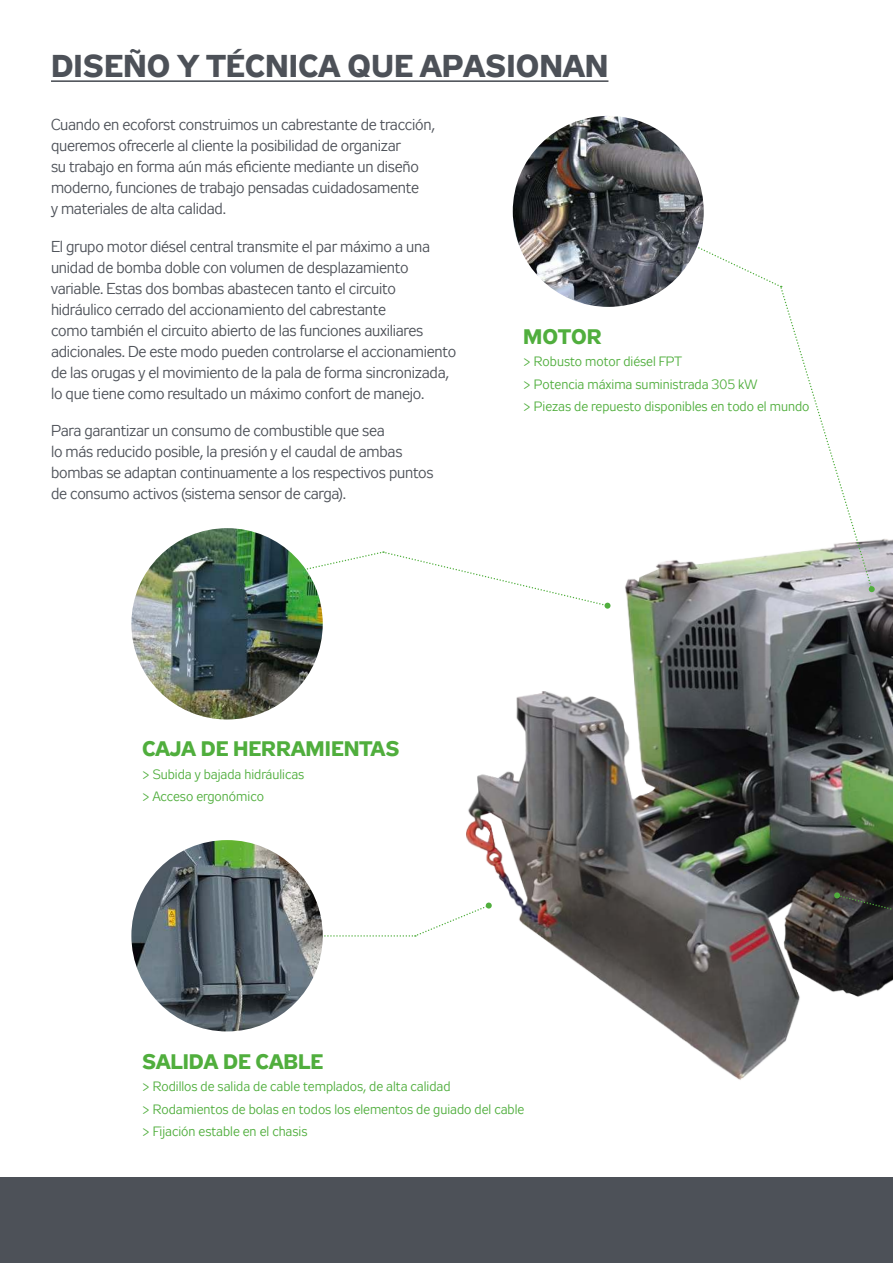
<style>
.page{position:relative;width:893px;height:1263px;background:#fff}
.page>*{position:absolute;margin:0;border:0;box-sizing:border-box;transform-origin:0 0}
.t1{font:700 31.5px "Zeppelin 32";color:#4d5158}
.t2{font:700 21px "Zeppelin 32";color:#50ae3d}
.t3{font:15.75px/21px "Zeppelin 31";letter-spacing:-.015em;color:#4d5158}
.t4{font:13.5px/22.5px "Zeppelin 31";color:#50ae3d}
</style>
<div class="page">
<div style="left:0;top:1178px;width:893px;height:85px;background:#4d5158"></div>
<img style="left:466px;top:539px;width:427px;height:541px">
<svg style="left:320px;top:902px;width:172px;height:35px"></svg>
<svg style="left:291px;top:551px;width:319px;height:58px"></svg>
<svg style="left:834px;top:892px;width:59px;height:99px;background:#303031"></svg>
<svg style="left:623px;top:221px;width:252px;height:371px"></svg>
<img style="left:131px;top:840px;width:192px;height:191px;border-radius:96px">
<img style="left:131px;top:528px;width:192px;height:191px;border-radius:96px">
<hr style="left:51px;top:80px;width:557px;height:2px;background:#4d5158">
<img style="left:513px;top:116px;width:191px;height:191px;border-radius:95px">
<h1 class="t1" style="left:51px;top:48px;width:559px">DISEÑO Y TÉCNICA QUE APASIONAN</h1>
<p class="t3" style="left:51px;top:116px;width:385px">Cuando en ecoforst construimos un cabrestante de tracción, queremos ofrecerle al cliente la posibilidad de organizar<br>su trabajo en forma aún más eficiente mediante un diseño moderno, funciones de trabajo pensadas cuidadosamente<br>y materiales de alta calidad.</p>
<p class="t3" style="left:51px;top:237px;width:407px">El grupo motor diésel central transmite el par máximo a una unidad de bomba doble con volumen de desplazamiento variable. Estas dos bombas abastecen tanto el circuito hidráulico cerrado del accionamiento del cabrestante<br>como también el circuito abierto de las funciones auxiliares adicionales. De este modo pueden controlarse el accionamiento de las orugas y el movimiento de la pala de forma sincronizada, lo que tiene como resultado un máximo confort de manejo.</p>
<p class="t3" style="left:51px;top:422px;width:384px">Para garantizar un consumo de combustible que sea<br>lo más reducido posible, la presión y el caudal de ambas bombas se adaptan continuamente a los respectivos puntos de consumo activos (sistema sensor de carga).</p>
<h2 class="t2" style="left:523px;top:324px;width:80px">MOTOR</h2>
<p class="t4" style="left:523px;top:352px;width:288px">&gt; Robusto motor diésel FPT<br>&gt; Potencia máxima suministrada 305 kW<br>&gt; Piezas de repuesto disponibles en todo el mundo</p>
<h2 class="t2" style="left:142px;top:736px;width:259px">CAJA DE HERRAMIENTAS</h2>
<p class="t4" style="left:142px;top:764px;width:164px">&gt; Subida y bajada hidráulicas &gt; Acceso ergonómico</p>
<h2 class="t2" style="left:142px;top:1049px;width:182px">SALIDA DE CABLE</h2>
<p class="t4" style="left:142px;top:1076px;width:384px">&gt; Rodillos de salida de cable templados, de alta calidad<br>&gt; Rodamientos de bolas en todos los elementos de guiado del cable &gt; Fijación estable en el chasis</p>
</div>
